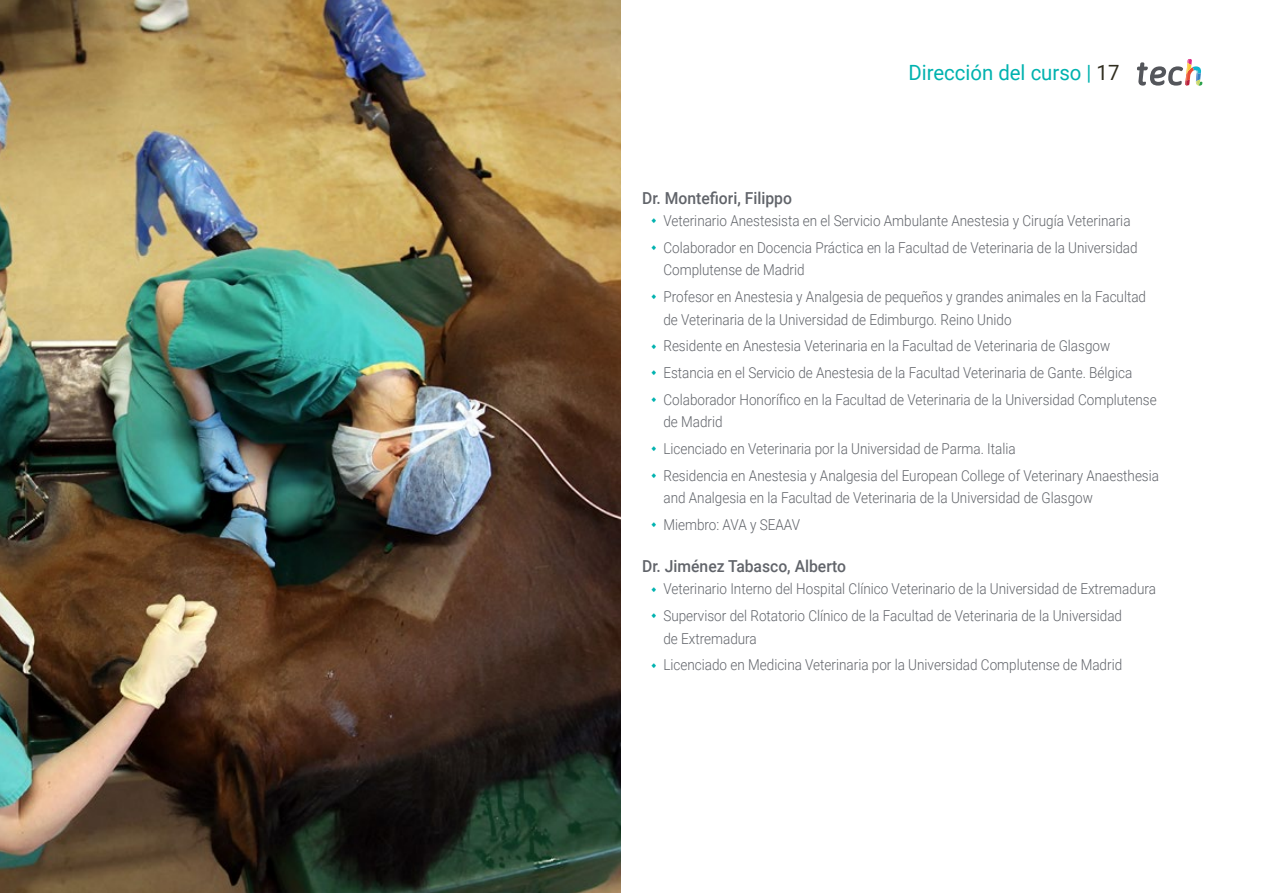
<style>
.page{position:relative;width:1263px;height:893px;background:#fff}
.page>*{position:absolute;margin:0;border:0;box-sizing:border-box;transform-origin:0 0}
.t1{font:21px "Roboto";color:#00b2af}
.t2{font:500 16.5px "Roboto";color:#61646a;scale:.95 1}
.t3{font:300 15px/26.7px "Roboto";color:#61646a;scale:.9 1}
.s1{color:#312e20}
</style>
<div class="page">
<svg style="left:1137px;top:59px;width:65px;height:27px"></svg>
<img style="left:0;top:0;width:621px;height:893px">
<h1 class="t1" style="left:908px;top:57px;width:213px">Dirección del curso | <span class="s1">17</span></h1>
<p class="t2" style="left:642px;top:186px;width:159px">Dr. Montefiori, Filippo</p>
<p class="t3" style="left:663px;top:207px;width:528px">Veterinario Anestesista en el Servicio Ambulante Anestesia y Cirugía Veterinaria<br>Colaborador en Docencia Práctica en la Facultad de Veterinaria de la Universidad</p>
<p class="t3" style="left:663px;top:256px;width:538px">Complutense de Madrid<br>Profesor en Anestesia y Analgesia de pequeños y grandes animales en la Facultad</p>
<p class="t3" style="left:663px;top:305px;width:550px">de Veterinaria de la Universidad de Edimburgo. Reino Unido<br>Residente en Anestesia Veterinaria en la Facultad de Veterinaria de Glasgow Estancia en el Servicio de Anestesia de la Facultad Veterinaria de Gante. Bélgica Colaborador Honorífico en la Facultad de Veterinaria de la Universidad Complutense</p>
<p class="t3" style="left:663px;top:408px;width:552px">de Madrid<br>Licenciado en Veterinaria por la Universidad de Parma. Italia<br>Residencia en Anestesia y Analgesia del European College of Veterinary Anaesthesia</p>
<p class="t3" style="left:663px;top:484px;width:479px">and Analgesia en la Facultad de Veterinaria de la Universidad de Glasgow<br>Miembro: AVA y SEAAV</p>
<p class="t2" style="left:642px;top:554px;width:216px">Dr. Jiménez Tabasco, Alberto</p>
<p class="t3" style="left:663px;top:575px;width:549px">Veterinario Interno del Hospital Clínico Veterinario de la Universidad de Extremadura<br>Supervisor del Rotatorio Clínico de la Facultad de Veterinaria de la Universidad</p>
<p class="t3" style="left:663px;top:624px;width:511px">de Extremadura<br>Licenciado en Medicina Veterinaria por la Universidad Complutense de Madrid</p>
</div>
